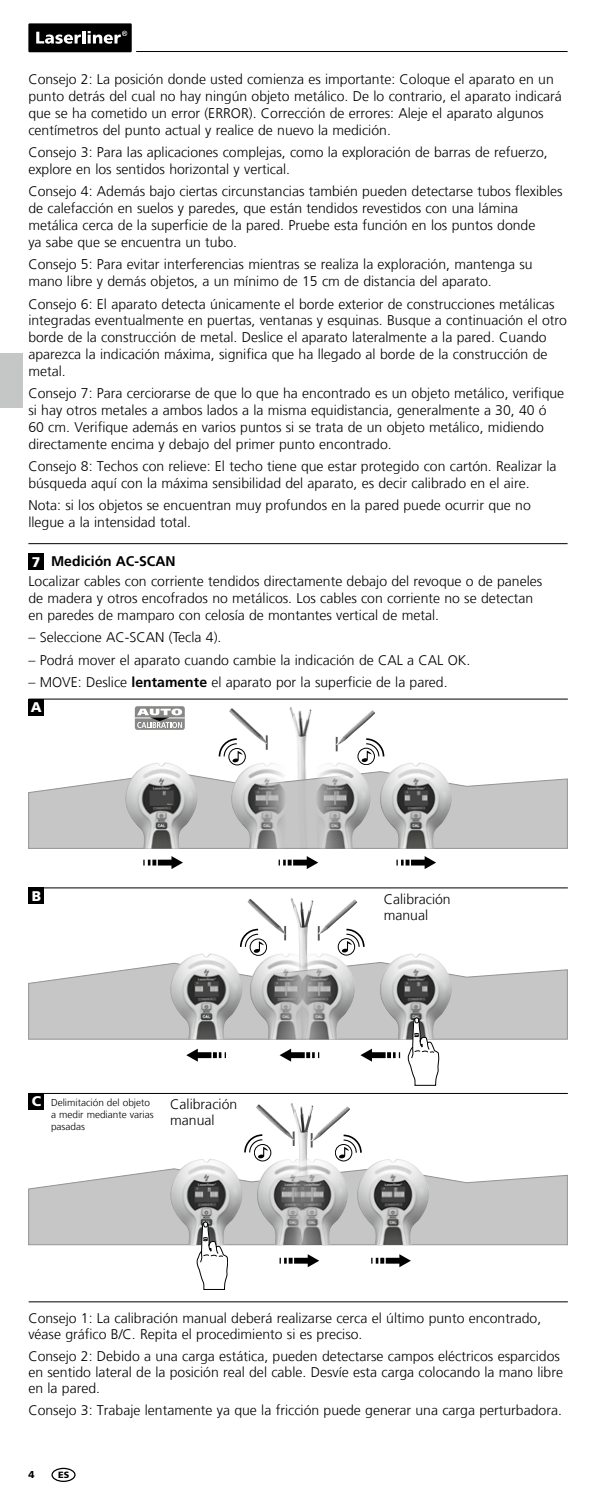
<style>
.page{position:relative;width:596px;height:1497px;background:#fff}
.page>*{position:absolute;margin:0;border:0;box-sizing:border-box;transform-origin:0 0}
.t1{font:300 14px/16.8px "Frutiger LT Com";color:#000}
.t2{font:700 14px "Frutiger LT Com";color:#000}
.t3{font:900 14px "Frutiger LT Com";color:#fff}
.t4{font:300 10px/12px "Frutiger LT Com";color:#000}
.t5{font:900 10px "Frutiger LT Com";color:#000}
.t6{font:900 9px "Frutiger LT Com";color:#000}
.s1{font-weight:700}
</style>
<div class="page">
<div style="left:28px;top:23px;width:104px;height:29px;background:#000"></div>
<svg style="left:36px;top:31px;width:91px;height:13px"></svg>
<hr style="left:136px;top:51px;width:431px;height:1px;background:#000">
<img style="left:290px;top:898px;width:23px;height:55px">
<svg style="left:28px;top:962px;width:539px;height:77px"></svg>
<svg style="left:284px;top:926px;width:2px;height:14px"></svg>
<img style="left:247px;top:898px;width:38px;height:36px">
<svg style="left:317px;top:926px;width:2px;height:14px"></svg>
<img style="left:318px;top:899px;width:39px;height:35px">
<hr style="left:29px;top:887px;width:538px;height:1px;background:#000">
<svg style="left:360px;top:1048px;width:40px;height:13px"></svg>
<svg style="left:186px;top:1048px;width:40px;height:13px"></svg>
<svg style="left:279px;top:1048px;width:40px;height:13px"></svg>
<svg style="left:338px;top:938px;width:16px;height:17px"></svg>
<div style="left:338px;top:938px;width:16px;height:17px;border:1px solid #000;border-radius:50%"></div>
<svg style="left:341px;top:928px;width:24px;height:24px"></svg>
<div style="left:250px;top:939px;width:16px;height:16px;border:1px solid #000;border-radius:50%"></div>
<svg style="left:240px;top:928px;width:23px;height:25px"></svg>
<div style="left:29px;top:888px;width:15px;height:16px;background:#000"></div>
<img style="left:377px;top:953px;width:79px;height:86px">
<svg style="left:407px;top:1017px;width:32px;height:68px"></svg>
<img style="left:168px;top:953px;width:113px;height:86px">
<img style="left:281px;top:953px;width:78px;height:86px">
<img style="left:291px;top:1103px;width:22px;height:55px">
<svg style="left:28px;top:1169px;width:539px;height:76px"></svg>
<svg style="left:292px;top:1140px;width:2px;height:6px"></svg>
<img style="left:256px;top:1104px;width:38px;height:36px">
<svg style="left:310px;top:1133px;width:2px;height:14px"></svg>
<img style="left:311px;top:1106px;width:39px;height:35px">
<hr style="left:29px;top:1093px;width:538px;height:1px;background:#000">
<svg style="left:371px;top:1254px;width:39px;height:13px"></svg>
<svg style="left:279px;top:1254px;width:40px;height:13px"></svg>
<div style="left:335px;top:1144px;width:17px;height:17px;border:1px solid #000;border-radius:50%"></div>
<svg style="left:339px;top:1134px;width:23px;height:24px"></svg>
<div style="left:254px;top:1144px;width:17px;height:17px;border:1px solid #000;border-radius:50%"></div>
<svg style="left:244px;top:1133px;width:24px;height:25px"></svg>
<div style="left:29px;top:1093px;width:15px;height:16px;background:#000"></div>
<img style="left:355px;top:1159px;width:78px;height:86px">
<img style="left:254px;top:1158px;width:20px;height:87px">
<img style="left:274px;top:1158px;width:78px;height:87px">
<img style="left:168px;top:1159px;width:79px;height:86px">
<svg style="left:196px;top:1221px;width:32px;height:69px"></svg>
<div style="left:28px;top:553px;width:16px;height:16px;background:#000"></div>
<img style="left:289px;top:707px;width:22px;height:55px">
<svg style="left:28px;top:771px;width:539px;height:78px"></svg>
<svg style="left:265px;top:744px;width:2px;height:6px"></svg>
<img style="left:229px;top:708px;width:38px;height:36px">
<svg style="left:335px;top:737px;width:2px;height:14px"></svg>
<img style="left:336px;top:710px;width:39px;height:35px">
<hr style="left:29px;top:699px;width:538px;height:1px;background:#000">
<svg style="left:143px;top:856px;width:40px;height:13px"></svg>
<svg style="left:396px;top:856px;width:40px;height:13px"></svg>
<svg style="left:278px;top:856px;width:40px;height:13px"></svg>
<div style="left:357px;top:748px;width:17px;height:17px;border:1px solid #000;border-radius:50%"></div>
<svg style="left:361px;top:737px;width:24px;height:25px"></svg>
<div style="left:228px;top:748px;width:17px;height:17px;border:1px solid #000;border-radius:50%"></div>
<svg style="left:218px;top:737px;width:24px;height:25px"></svg>
<div style="left:29px;top:699px;width:15px;height:16px;background:#000"></div>
<img style="left:123px;top:762px;width:79px;height:86px">
<img style="left:377px;top:762px;width:79px;height:86px">
<img style="left:229px;top:762px;width:67px;height:86px">
<img style="left:296px;top:762px;width:79px;height:86px">
<svg style="left:135px;top:706px;width:50px;height:24px"></svg>
<hr style="left:29px;top:1301px;width:538px;height:1px;background:#000">
<hr style="left:28px;top:543px;width:539px;height:1px;background:#000">
<div style="left:51px;top:1467px;width:24px;height:15px;border:1px solid #000;border-radius:50%"></div>
<div style="left:0;top:353px;width:23px;height:55px;background:#c5c6c6"></div>
<p class="t1" style="left:28px;top:71px;width:534px">Consejo 2: La posición donde usted comienza es importante: Coloque el aparato en un punto detrás del cual no hay ningún objeto metálico. De lo contrario, el aparato indicará que se ha cometido un error (ERROR). Corrección de errores: Aleje el aparato algunos centímetros del punto actual y realice de nuevo la medición.</p>
<p class="t1" style="left:28px;top:144px;width:520px">Consejo 3: Para las aplicaciones complejas, como la exploración de barras de refuerzo, explore en los sentidos horizontal y vertical.</p>
<p class="t1" style="left:28px;top:183px;width:535px">Consejo 4: Además bajo ciertas circunstancias también pueden detectarse tubos flexibles de calefacción en suelos y paredes, que están tendidos revestidos con una lámina metálica cerca de la superficie de la pared. Pruebe esta función en los puntos donde<br>ya sabe que se encuentra un tubo.</p>
<p class="t1" style="left:28px;top:256px;width:505px">Consejo 5: Para evitar interferencias mientras se realiza la exploración, mantenga su mano libre y demás objetos, a un mínimo de 15 cm de distancia del aparato.</p>
<p class="t1" style="left:28px;top:295px;width:539px">Consejo 6: El aparato detecta únicamente el borde exterior de construcciones metálicas integradas eventualmente en puertas, ventanas y esquinas. Busque a continuación el otro borde de la construcción de metal. Deslice el aparato lateralmente a la pared. Cuando aparezca la indicación máxima, significa que ha llegado al borde de la construcción de metal.</p>
<p class="t1" style="left:28px;top:385px;width:537px">Consejo 7: Para cerciorarse de que lo que ha encontrado es un objeto metálico, verifique si hay otros metales a ambos lados a la misma equidistancia, generalmente a 30, 40 ó 60 cm. Verifique además en varios puntos si se trata de un objeto metálico, midiendo directamente encima y debajo del primer punto encontrado.</p>
<p class="t1" style="left:28px;top:458px;width:529px">Consejo 8: Techos con relieve: El techo tiene que estar protegido con cartón. Realizar la búsqueda aquí con la máxima sensibilidad del aparato, es decir calibrado en el aire.</p>
<p class="t1" style="left:28px;top:497px;width:503px">Nota: si los objetos se encuentran muy profundos en la pared puede ocurrir que no llegue a la intensidad total.</p>
<p class="t3" style="left:32px;top:553px;width:10px">7</p>
<p class="t2" style="left:51px;top:553px;width:126px">Medición AC-SCAN</p>
<p class="t1" style="left:28px;top:573px;width:515px">Localizar cables con corriente tendidos directamente debajo del revoque o de paneles de madera y otros encofrados no metálicos. Los cables con corriente no se detectan en paredes de mamparo con celosía de montantes vertical de metal.</p>
<p class="t1" style="left:28px;top:629px;width:194px">– Seleccione AC-SCAN (Tecla 4).</p>
<p class="t1" style="left:28px;top:652px;width:443px">– Podrá mover el aparato cuando cambie la indicación de CAL a CAL OK.</p>
<p class="t1" style="left:28px;top:673px;width:420px">– MOVE: Deslice <span class="s1">lentamente</span> el aparato por la superficie de la pared.</p>
<p class="t3" style="left:31px;top:699px;width:12px">A4</p>
<p class="t3" style="left:32px;top:887px;width:11px">B</p>
<p class="t3" style="left:32px;top:1093px;width:11px">C</p>
<p class="t4" style="left:51px;top:1097px;width:104px">Delimitación del objeto a medir mediante varias pasadas</p>
<p class="t1" style="left:170px;top:1096px;width:68px;line-height:16px">Calibración manual</p>
<p class="t1" style="left:383px;top:891px;width:68px;line-height:16px">Calibración manual</p>
<p class="t1" style="left:28px;top:1310px;width:514px;line-height:16px">Consejo 1: La calibración manual deberá realizarse cerca el último punto encontrado, véase gráfico B/C. Repita el procedimiento si es preciso.</p>
<p class="t1" style="left:28px;top:1348px;width:536px;line-height:16px">Consejo 2: Debido a una carga estática, pueden detectarse campos eléctricos esparcidos en sentido lateral de la posición real del cable. Desvíe esta carga colocando la mano libre en la pared.</p>
<p class="t1" style="left:28px;top:1401px;width:534px">Consejo 3: Trabaje lentamente ya que la fricción puede generar una carga perturbadora.</p>
<p class="t5" style="left:28px;top:1468px;width:8px">4</p>
<p class="t6" style="left:58px;top:1469px;width:13px">ES</p>
</div>
